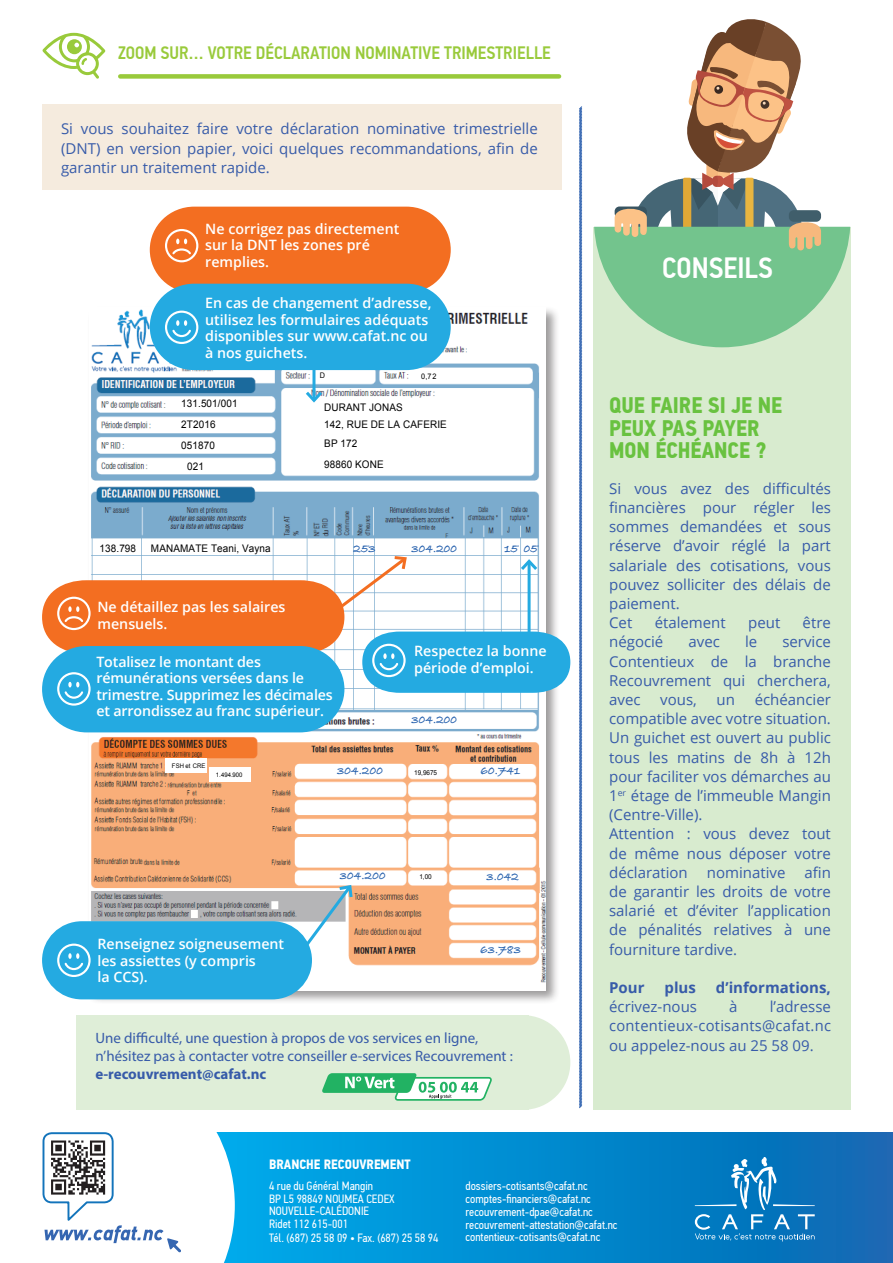
<style>
.page{position:relative;width:893px;height:1263px;background:#fff}
.page>*{position:absolute;margin:0;border:0;box-sizing:border-box;transform-origin:0 0}
.t1{font:500 29.25px "PF Din Text Cond Pro";color:#fff}
.t2{font:700 22.5px/22.5px "PF Din Text Cond Pro";color:#69c240}
.t3{font:500 18px "PF Din Text Cond Pro";color:#99ca3b}
.t4{font:15px/19.2px "Open Sans";color:#375ba9;text-align:justify}
.t5{font:15px/18px "Myriad Pro";color:#375ba9}
.t6{font:700 15px "Open Sans";color:#375ba9}
.t7{font:600 14.25px/16.5px "Open Sans";color:#fff}
.t8{font:700 13.5px "PF Din Text Cond Pro";color:#fff}
.t9{font:12.6px "Bradley Hand ITCTT Bold";letter-spacing:.01em;color:#225eac;scale:.95 1}
.t10{font:12px/12.8px "PF Din Text Cond Pro";color:#fff}
.t11{font:10.5px "Arial";letter-spacing:.01em;color:#000;scale:.95 1}
.t12{font:7.65px "Arial";color:#000;scale:.95 1}
.t13{font:6.75px "Arial";letter-spacing:-.005em;color:#000;scale:.95 1}
.t14{font:6.3px "Arial";color:#000;scale:.95 1}
.s1{font-weight:700}
</style>
<div class="page">
<svg style="left:235px;top:1132px;width:658px;height:131px;background:#038acf"></svg>
<svg style="left:76px;top:1050px;width:159px;height:213px"></svg>
<div style="left:77px;top:1015px;width:452px;height:95px;background:#dfeed8"></div>
<div style="left:476px;top:1015px;width:94px;height:95px;background:#dfeed8;border-radius:50%"></div>
<div style="left:593px;top:227px;width:257px;height:882px;background:#d8ebcf"></div>
<svg style="left:42px;top:1131px;width:139px;height:121px"></svg>
<div style="left:42px;top:105px;width:519px;height:85px;background:#f5ebde"></div>
<svg style="left:695px;top:1157px;width:120px;height:84px;background:#2386c5"></svg>
<div style="left:120px;top:74px;width:439px;height:5px;background:#99ca3b"></div>
<svg style="left:42px;top:33px;width:63px;height:46px"></svg>
<div style="left:87px;top:305px;width:473px;height:699px;background:#231f20;opacity:.45"></div>
<img style="left:89px;top:307px;width:457px;height:683px">
<img style="left:410px;top:770px;width:36px;height:7px">
<div style="left:209px;top:767px;width:42px;height:14px;background:#fff"></div>
<div style="left:165px;top:758px;width:42px;height:14px;background:#fff"></div>
<img style="left:333px;top:871px;width:41px;height:6px">
<img style="left:480px;top:869px;width:41px;height:7px">
<img style="left:472px;top:940px;width:40px;height:6px">
<svg style="left:594px;top:19px;width:256px;height:328px"></svg>
<svg style="left:579px;top:106px;width:4px;height:1003px"></svg>
<svg style="left:150px;top:207px;width:301px;height:163px;background:#8d948e"></svg>
<hr style="left:312px;top:347px;width:3px;height:53px;background:#24aae1">
<svg style="left:303px;top:388px;width:22px;height:17px"></svg>
<svg style="left:42px;top:882px;width:312px;height:117px"></svg>
<svg style="left:42px;top:554px;width:528px;height:178px"></svg>
<svg style="left:322px;top:1073px;width:170px;height:28px"></svg>
<p class="t3" style="left:118px;top:42px;width:434px">ZOOM SUR… VOTRE DÉCLARATION NOMINATIVE TRIMESTRIELLE</p>
<p class="t4" style="left:61px;top:119px;width:478px">Si vous souhaitez faire votre déclaration nominative trimestrielle (DNT) en version papier, voici quelques recommandations, afin de garantir un traitement rapide.</p>
<p class="t7" style="left:205px;top:220px;width:196px">Ne corrigez pas directement sur la DNT les zones pré remplies.</p>
<p class="t7" style="left:205px;top:294px;width:228px">En cas de changement d’adresse, utilisez les formulaires adéquats disponibles sur www.cafat.nc ou à nos guichets.</p>
<p class="t11" style="left:181px;top:396px;width:61px">131.501/001</p>
<p class="t12" style="left:320px;top:370px;width:7px">D</p>
<p class="t12" style="left:421px;top:371px;width:17px">0,72</p>
<p class="t11" style="left:324px;top:400px;width:84px">DURANT JONAS</p>
<p class="t11" style="left:181px;top:417px;width:38px">2T2016</p>
<p class="t11" style="left:324px;top:418px;width:131px">142, RUE DE LA CAFERIE</p>
<p class="t11" style="left:181px;top:438px;width:37px">051870</p>
<p class="t11" style="left:324px;top:436px;width:36px">BP 172</p>
<p class="t11" style="left:187px;top:459px;width:19px">021</p>
<p class="t11" style="left:324px;top:457px;width:64px">98860 KONE</p>
<p class="t11" style="left:100px;top:541px;width:40px">138.798</p>
<p class="t11" style="left:151px;top:541px;width:127px">MANAMATE Teani, Vayna</p>
<p class="t9" style="left:354px;top:539px;width:25px">253</p>
<p class="t9" style="left:411px;top:539px;width:50px">304.200</p>
<p class="t9" style="left:504px;top:539px;width:36px">15 05</p>
<p class="t7" style="left:97px;top:598px;width:190px">Ne détaillez pas les salaires mensuels.</p>
<p class="t7" style="left:96px;top:653px;width:238px">Totalisez le montant des rémunérations versées dans le trimestre. Supprimez les décimales et arrondissez au franc supérieur.</p>
<p class="t7" style="left:414px;top:643px;width:134px">Respectez la bonne période d’emploi.</p>
<p class="t9" style="left:411px;top:710px;width:50px">304.200</p>
<p class="t14" style="left:172px;top:762px;width:37px">FSH et CRE</p>
<p class="t14" style="left:216px;top:770px;width:29px">1.494.900</p>
<p class="t9" style="left:337px;top:761px;width:50px">304.200</p>
<p class="t13" style="left:414px;top:768px;width:26px">19,9675</p>
<p class="t9" style="left:480px;top:761px;width:44px">60.741</p>
<p class="t7" style="left:97px;top:935px;width:188px">Renseignez soigneusement les assiettes (y compris<br>la CCS).</p>
<p class="t9" style="left:340px;top:866px;width:50px">304.200</p>
<p class="t13" style="left:419px;top:872px;width:15px">1,00</p>
<p class="t9" style="left:487px;top:866px;width:36px">3.042</p>
<p class="t9" style="left:480px;top:940px;width:44px">63.783</p>
<p class="t5" style="left:95px;top:1029px;width:419px">Une difficulté, une question à propos de vos services en ligne, n’hésitez pas à contacter votre conseiller e‐services Recouvrement : <span class="s1">e‐recouvrement@cafat.nc</span></p>
<p class="t1" style="left:662px;top:251px;width:112px">CONSEILS</p>
<p class="t2" style="left:609px;top:394px;width:175px">QUE FAIRE SI JE NE<br>PEUX PAS PAYER<br>MON ÉCHÉANCE ?</p>
<p class="t4" style="left:609px;top:478px;width:223px">Si vous avez des difficultés financières pour régler les sommes demandées et sous réserve d’avoir réglé la part salariale des cotisations, vous pouvez solliciter des délais de paiement.</p>
<p class="t4" style="left:609px;top:613px;width:25px">Cet</p>
<p class="t4" style="left:655px;top:613px;width:73px">étalement</p>
<p class="t4" style="left:748px;top:613px;width:34px">peut</p>
<p class="t4" style="left:803px;top:613px;width:30px">être</p>
<p class="t4" style="left:609px;top:632px;width:56px">négocié</p>
<p class="t4" style="left:688px;top:632px;width:33px">avec</p>
<p class="t4" style="left:745px;top:632px;width:14px">le</p>
<p class="t4" style="left:609px;top:632px;width:223px;text-indent:173px">service Contentieux de la branche Recouvrement qui cherchera, avec</p>
<p class="t4" style="left:609px;top:689px;width:223px;text-align:right">échéancier<br>compatible avec votre situation.</p>
<p class="t4" style="left:609px;top:728px;width:223px">Un guichet est ouvert au public tous les matins de 8h à 12h pour faciliter vos démarches au 1<sup>er</sup> étage de l’immeuble Mangin (Centre-Ville).</p>
<p class="t4" style="left:609px;top:824px;width:223px">Attention : vous devez tout de même nous déposer votre déclaration</p>
<p class="t4" style="left:660px;top:689px;width:38px">vous,</p>
<p class="t4" style="left:717px;top:689px;width:20px">un</p>
<p class="t4" style="left:609px;top:862px;width:223px;text-indent:195px">afin de garantir les droits de votre salarié et d’éviter l’application de pénalités relatives à une fourniture tardive.</p>
<p class="t6" style="left:609px;top:977px;width:37px">Pour</p>
<p class="t6" style="left:665px;top:977px;width:33px">plus</p>
<p class="t6" style="left:716px;top:977px;width:116px">d’informations,</p>
<p class="t4" style="left:609px;top:997px;width:89px">écrivez-nous</p>
<p class="t4" style="left:729px;top:997px;width:10px">à</p>
<p class="t4" style="left:707px;top:862px;width:80px">nominative</p>
<p class="t4" style="left:609px;top:997px;width:223px;text-indent:161px">l’adresse contentieux-cotisants@cafat.nc ou appelez-nous au 25 58 09.</p>
<p class="t8" style="left:269px;top:1156px;width:143px">BRANCHE RECOUVREMENT</p>
<p class="t10" style="left:269px;top:1179px;width:105px">4 rue du Général Mangin</p>
<p class="t10" style="left:269px;top:1192px;width:127px">BP L5 98849 NOUMEA CEDEX</p>
<p class="t10" style="left:269px;top:1205px;width:101px">NOUVELLE-CALÉDONIE</p>
<p class="t10" style="left:269px;top:1218px;width:80px">Ridet 112 615-001</p>
<p class="t10" style="left:269px;top:1231px;width:171px">Tél. (687) 25 58 09 • Fax. (687) 25 58 94</p>
<p class="t10" style="left:465px;top:1180px;width:124px">dossiers-cotisants@cafat.nc</p>
<p class="t10" style="left:465px;top:1193px;width:154px">comptes-financiers@cafat.nc recouvrement-dpae@cafat.nc recouvrement-attestation@cafat.nc</p>
<p class="t10" style="left:465px;top:1231px;width:136px">contentieux-cotisants@cafat.nc</p>
</div>
